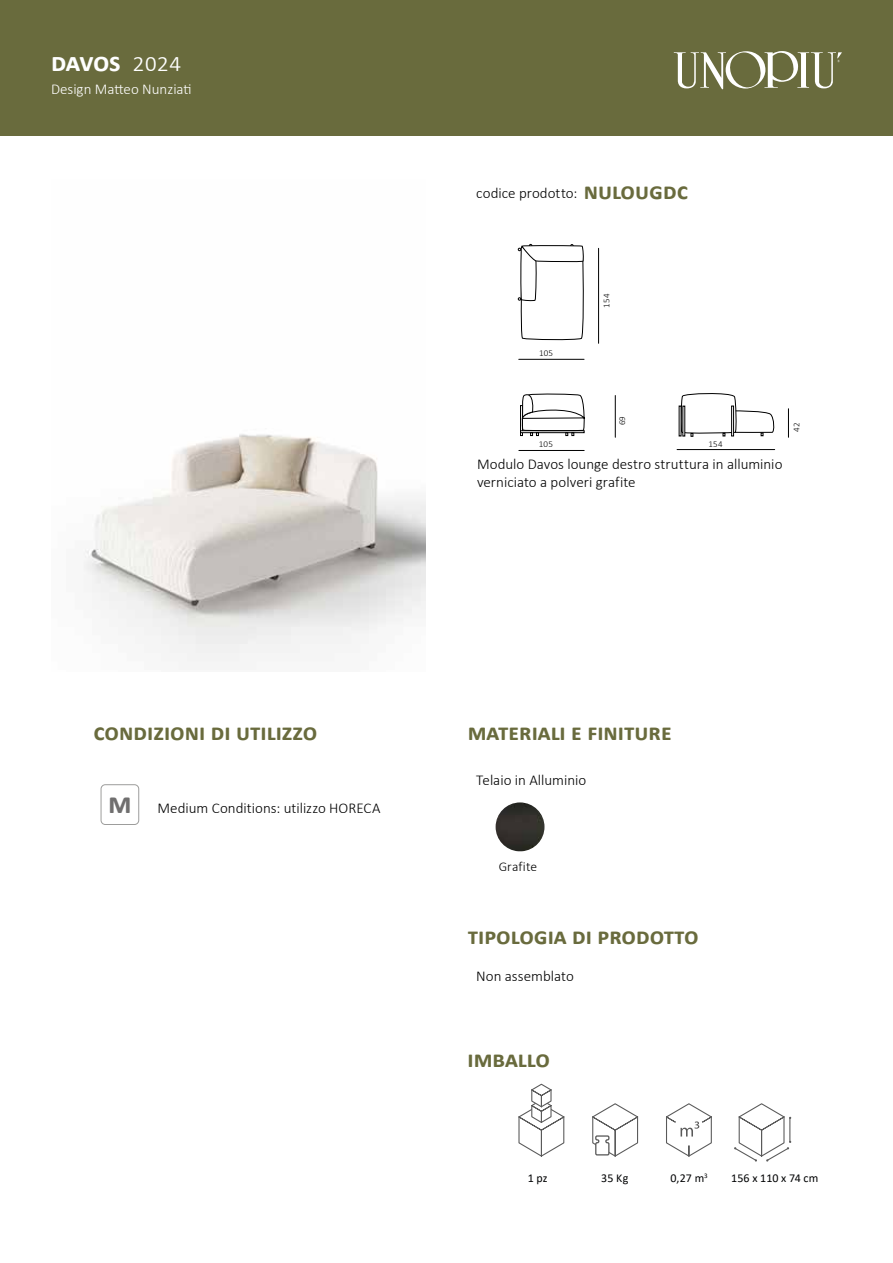
<style>
.page{position:relative;width:893px;height:1263px;background:#fff}
.page>*{position:absolute;margin:0;border:0;box-sizing:border-box;transform-origin:0 0}
.t1{font:700 27px "Calibri";letter-spacing:-.02em;color:#fff}
.t2{font:700 24px "Calibri";color:#696b3d}
.t3{font:300 15px/18px "Calibri";color:#000}
.t4{font:300 15px "Calibri";color:#fff}
.t5{font:300 13.5px "Calibri";letter-spacing:.005em;color:#000}
.t6{font:12px "Calibri";color:#020304}
.t7{font:300 9px "Calibri";letter-spacing:.02em;color:#000}
.s1{font-weight:300}
.s2{font-weight:700;font-size:24px;color:#696b3d}
.s3{font-weight:700;font-size:30px;color:#706f6f}
</style>
<div class="page">
<div style="left:0;top:0;width:893px;height:135px;background:#696b3d"></div>
<svg style="left:674px;top:51px;width:168px;height:38px"></svg>
<svg style="left:592px;top:1103px;width:47px;height:54px"></svg>
<svg style="left:666px;top:1103px;width:46px;height:54px"></svg>
<svg style="left:734px;top:1103px;width:57px;height:59px"></svg>
<svg style="left:518px;top:1083px;width:47px;height:74px"></svg>
<img style="left:84px;top:434px;width:341px;height:228px">
<div style="left:101px;top:784px;width:38px;height:41px;border:1px solid #9d9d9c;border-radius:4px"></div>
<img style="left:496px;top:802px;width:48px;height:49px;border-radius:24px">
<div style="left:520px;top:405px;width:3px;height:31px;border:1px solid #000"></div>
<div style="left:520px;top:431px;width:64px;height:2px;border:1px solid #000"></div>
<svg style="left:522px;top:393px;width:63px;height:43px"></svg>
<svg style="left:518px;top:244px;width:66px;height:96px"></svg>
<hr style="left:519px;top:450px;width:65px;height:1px;background:#000">
<hr style="left:519px;top:359px;width:65px;height:1px;background:#000">
<hr style="left:677px;top:449px;width:98px;height:1px;background:#000">
<hr style="left:615px;top:395px;width:1px;height:42px;background:#000">
<svg style="left:788px;top:409px;width:1px;height:28px"></svg>
<svg style="left:680px;top:393px;width:95px;height:43px"></svg>
<hr style="left:598px;top:248px;width:1px;height:95px;background:#000">
<h1 class="t1" style="left:51px;top:43px;width:132px">DAVOS <span class="s1">2024</span></h1>
<p class="t4" style="left:51px;top:79px;width:142px">Design Matteo Nunziati</p>
<p class="t3" style="left:476px;top:184px;width:213px">codice prodotto: <span class="s2">NULOUGDC</span></p>
<p class="t7" style="left:539px;top:347px;width:15px">105</p>
<p class="t7" style="left:601px;top:308px;width:16px;rotate:-90deg">154</p>
<p class="t7" style="left:539px;top:438px;width:15px">105</p>
<p class="t7" style="left:616px;top:425px;width:11px;rotate:-90deg">69</p>
<p class="t7" style="left:708px;top:438px;width:16px">154</p>
<p class="t3" style="left:477px;top:455px;width:307px">Modulo Davos lounge destro struttura in alluminio verniciato a polveri grafite</p>
<p class="t7" style="left:791px;top:432px;width:11px;rotate:-90deg">42</p>
<h2 class="t2" style="left:94px;top:715px;width:225px">CONDIZIONI DI UTILIZZO</h2>
<p class="t3" style="left:108px;top:799px;width:274px"><span class="s3">M</span> Medium Conditions: utilizzo HORECA</p>
<h2 class="t2" style="left:468px;top:715px;width:205px">MATERIALI E FINITURE</h2>
<p class="t3" style="left:476px;top:770px;width:112px">Telaio in Alluminio</p>
<p class="t5" style="left:499px;top:858px;width:40px">Grafite</p>
<h2 class="t2" style="left:468px;top:919px;width:232px">TIPOLOGIA DI PRODOTTO</h2>
<p class="t3" style="left:476px;top:967px;width:99px">Non assemblato</p>
<h2 class="t2" style="left:468px;top:1042px;width:84px">IMBALLO</h2>
<p class="t6" style="left:528px;top:1170px;width:21px">1 pz</p>
<p class="t6" style="left:601px;top:1170px;width:29px">35 Kg</p>
<p class="t6" style="left:670px;top:1170px;width:39px">0,27 m<sup>3</sup></p>
<p class="t6" style="left:731px;top:1170px;width:89px">156 x 110 x 74 cm</p>
</div>
